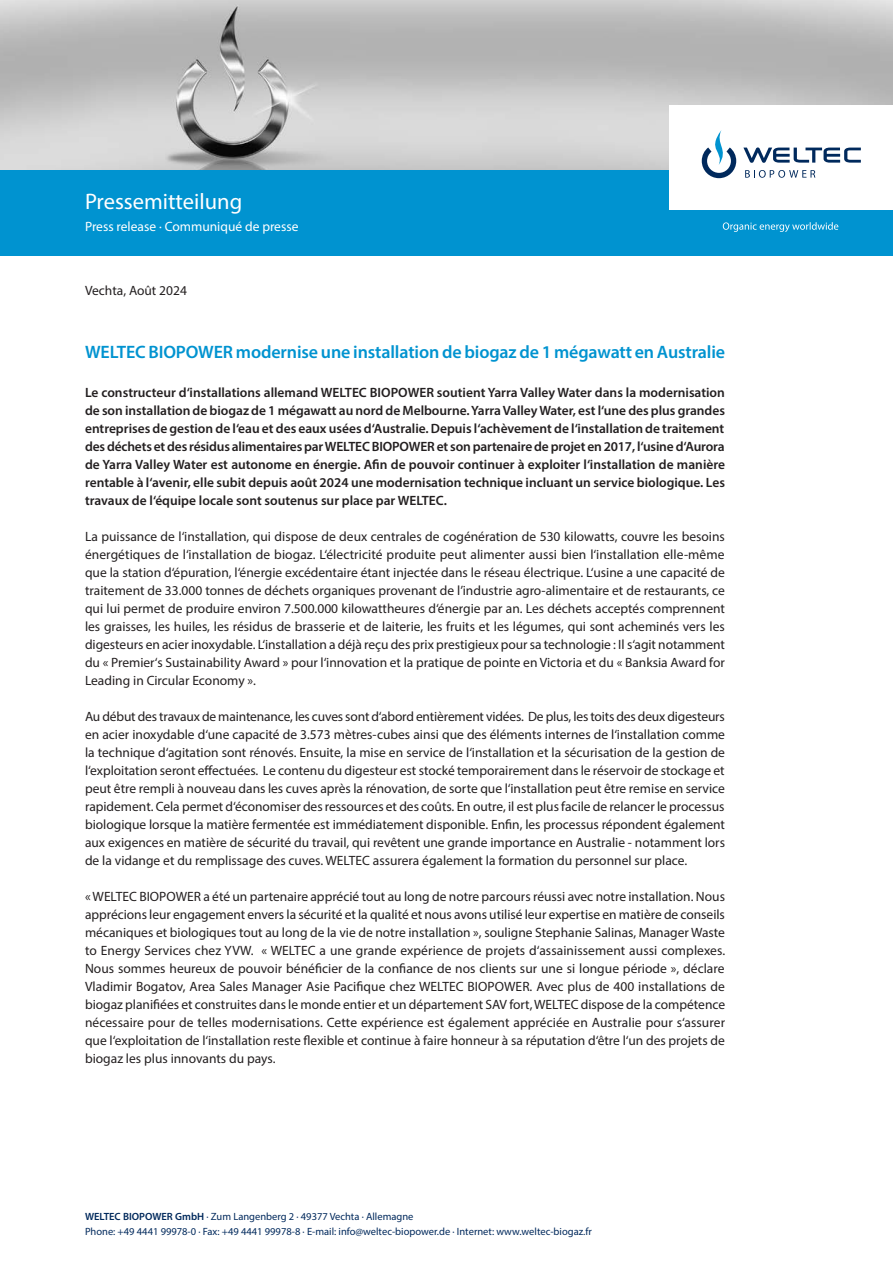
<style>
.page{position:relative;width:893px;height:1263px;background:#fff}
.page>*{position:absolute;margin:0;border:0;box-sizing:border-box;transform-origin:0 0}
.t1{font:22.5px "Myriad Pro";color:#fff}
.Copy{font:600 18px "Myriad Pro";letter-spacing:-.005em;color:#0093d0}
.Copy-2{font:13.5px/18px "Myriad Pro";color:#231f20;text-align:justify}
.Copy-3{font:600 13.5px/18px "Myriad Pro";color:#231f20;text-align:justify}
.t2{font:13.5px "Myriad Pro";color:#fff}
.t3{font:10.5px "Myriad Pro";color:#00295c}
.s1{font-weight:600}
</style>
<div class="page">
<img style="left:0;top:0;width:893px;height:170px">
<div style="left:0;top:170px;width:893px;height:85px;background:#0093d0"></div>
<div style="left:670px;top:106px;width:223px;height:104px;background:#fff"></div>
<svg style="left:723px;top:222px;width:115px;height:10px"></svg>
<svg style="left:702px;top:130px;width:34px;height:48px"></svg>
<svg style="left:743px;top:147px;width:118px;height:16px"></svg>
<svg style="left:745px;top:170px;width:70px;height:8px"></svg>
<p class="t1" style="left:85px;top:188px;width:159px">Pressemitteilung</p>
<p class="t2" style="left:85px;top:218px;width:215px">Press release · Communiqué de presse</p>
<p class="Copy-2" style="left:85px;top:281px;width:103px">Vechta, Août 2024</p>
<p class="Copy" style="left:85px;top:341px;width:642px">WELTEC BIOPOWER modernise une installation de biogaz de 1 mégawatt en Australie</p>
<p class="Copy-3" style="left:85px;top:383px;width:641px">Le constructeur d‘installations allemand WELTEC BIOPOWER soutient Yarra Valley Water dans la modernisation de son installation de biogaz de 1 mégawatt au nord de Melbourne. Yarra Valley Water, est l‘une des plus grandes entreprises de gestion de l‘eau et des eaux usées d‘Australie. Depuis l‘achèvement de l‘installation de traitement des déchets et des résidus alimentaires par WELTEC BIOPOWER et son partenaire de projet en 2017, l‘usine d‘Aurora de Yarra Valley Water est autonome en énergie. Afin de pouvoir continuer à exploiter l‘installation de manière rentable à l‘avenir, elle subit depuis août 2024 une modernisation technique incluant un service biologique. Les travaux de l‘équipe locale sont soutenus sur place par WELTEC.</p>
<p class="Copy-2" style="left:85px;top:527px;width:641px">La puissance de l‘installation, qui dispose de deux centrales de cogénération de 530 kilowatts, couvre les besoins énergétiques de l‘installation de biogaz. L‘électricité produite peut alimenter aussi bien l‘installation elle-même que la station d‘épuration, l‘énergie excédentaire étant injectée dans le réseau électrique. L‘usine a une capacité de traitement de 33.000 tonnes de déchets organiques provenant de l’industrie agro-alimentaire et de restaurants, ce qui lui permet de produire environ 7.500.000 kilowattheures d‘énergie par an. Les déchets acceptés comprennent les graisses, les huiles, les résidus de brasserie et de laiterie, les fruits et les légumes, qui sont acheminés vers les digesteurs en acier inoxydable. L‘installation a déjà reçu des prix prestigieux pour sa technologie : Il s‘agit notamment du « Premier‘s Sustainability Award » pour l‘innovation et la pratique de pointe en Victoria et du « Banksia Award for Leading in Circular Economy ».</p>
<p class="Copy-2" style="left:85px;top:707px;width:641px">Au début des travaux de maintenance, les cuves sont d‘abord entièrement vidées. De plus, les toits des deux digesteurs en acier inoxydable d‘une capacité de 3.573 mètres-cubes ainsi que des éléments internes de l‘installation comme la technique d‘agitation sont rénovés. Ensuite, la mise en service de l‘installation et la sécurisation de la gestion de l‘exploitation seront effectuées. Le contenu du digesteur est stocké temporairement dans le réservoir de stockage et peut être rempli à nouveau dans les cuves après la rénovation, de sorte que l‘installation peut être remise en service rapidement. Cela permet d‘économiser des ressources et des coûts. En outre, il est plus facile de relancer le processus biologique lorsque la matière fermentée est immédiatement disponible. Enfin, les processus répondent également aux exigences en matière de sécurité du travail, qui revêtent une grande importance en Australie - notamment lors de la vidange et du remplissage des cuves. WELTEC assurera également la formation du personnel sur place.</p>
<p class="Copy-2" style="left:85px;top:887px;width:642px">« WELTEC BIOPOWER a été un partenaire apprécié tout au long de notre parcours réussi avec notre installation. Nous apprécions leur engagement envers la sécurité et la qualité et nous avons utilisé leur expertise en matière de conseils mécaniques et biologiques tout au long de la vie de notre installation », souligne Stephanie Salinas, Manager Waste to Energy Services chez YVW. « WELTEC a une grande expérience de projets d‘assainissement aussi complexes.<br>Nous sommes heureux de pouvoir bénéficier de la confiance de nos clients sur une si longue période », déclare Vladimir Bogatov, Area Sales Manager Asie Pacifique chez WELTEC BIOPOWER. Avec plus de 400 installations de biogaz planifiées et construites dans le monde entier et un département SAV fort, WELTEC dispose de la compétence nécessaire pour de telles modernisations. Cette expérience est également appréciée en Australie pour s‘assurer que l‘exploitation de l‘installation reste flexible et continue à faire honneur à sa réputation d‘être l‘un des projets de biogaz les plus innovants du pays.</p>
<p class="t3" style="left:85px;top:1210px;width:330px"><span class="s1">WELTEC BIOPOWER GmbH</span> · Zum Langenberg 2 · 49377 Vechta · Allemagne</p>
<p class="t3" style="left:85px;top:1225px;width:508px">Phone: +49 4441 99978-0 · Fax: +49 4441 99978-8 · E-mail: info@weltec-biopower.de · Internet: www.weltec-biogaz.fr</p>
</div>
